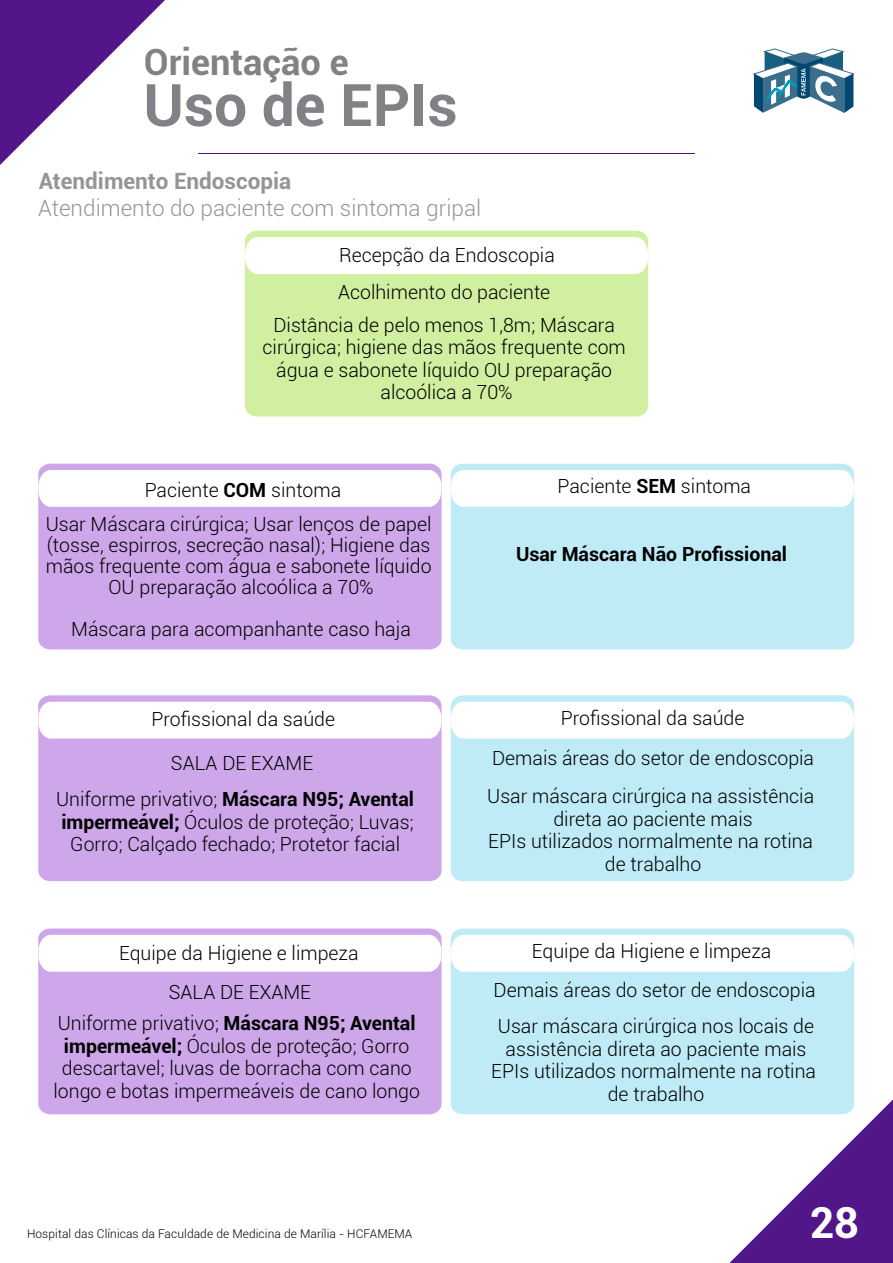
<style>
.page{position:relative;width:893px;height:1263px;background:#fff}
.page>*{position:absolute;margin:0;border:0;box-sizing:border-box;transform-origin:0 0}
.t1{font:700 58.65px "Roboto";color:#808285}
.t2{font:700 42.75px "Roboto";color:#fff}
.t3{font:700 36.15px "Roboto";color:#808285}
.t4{font:300 22.5px "Roboto";color:#939598}
.t5{font:700 22.5px "Roboto";color:#939598}
.t6{font:300 19.5px/22.5px "Roboto";color:#000;text-align:center}
.t7{font:700 19.5px "Roboto";color:#000}
.t8{font:300 12px "Roboto";letter-spacing:.005em;color:#000}
.s1{font-weight:700}
</style>
<div class="page">
<svg style="left:728px;top:1099px;width:165px;height:164px"></svg>
<hr style="left:198px;top:153px;width:496px;height:1px;background:#531689">
<svg style="left:0;top:0;width:165px;height:165px"></svg>
<div style="left:245px;top:231px;width:403px;height:186px;background:#d0efa0"></div>
<svg style="left:245px;top:237px;width:403px;height:37px"></svg>
<svg style="left:753px;top:48px;width:102px;height:65px"></svg>
<div style="left:451px;top:464px;width:403px;height:185px;background:#bfebf7"></div>
<svg style="left:451px;top:470px;width:403px;height:37px"></svg>
<div style="left:38px;top:464px;width:404px;height:185px;background:#cea7ea"></div>
<svg style="left:38px;top:470px;width:403px;height:37px"></svg>
<div style="left:451px;top:695px;width:403px;height:186px;background:#bfebf7"></div>
<svg style="left:451px;top:702px;width:403px;height:36px"></svg>
<div style="left:38px;top:695px;width:404px;height:186px;background:#cea7ea"></div>
<svg style="left:38px;top:702px;width:403px;height:36px"></svg>
<div style="left:451px;top:928px;width:403px;height:186px;background:#bfebf7"></div>
<svg style="left:451px;top:935px;width:403px;height:37px"></svg>
<div style="left:38px;top:928px;width:404px;height:186px;background:#cea7ea"></div>
<svg style="left:38px;top:935px;width:403px;height:37px"></svg>
<h3 class="t3" style="left:144px;top:37px;width:206px">Orientação e</h3>
<h1 class="t1" style="left:143px;top:64px;width:316px">Uso de EPIs</h1>
<p class="t5" style="left:39px;top:165px;width:254px">Atendimento Endoscopia</p>
<p class="t4" style="left:38px;top:192px;width:445px">Atendimento do paciente com sintoma gripal</p>
<p class="t6" style="left:339px;top:243px;width:217px">Recepção da Endoscopia</p>
<p class="t6" style="left:273px;top:275px;width:343px;line-height:32.5px">Acolhimento do paciente<br>Distância de pelo menos 1,8m; Máscara</p>
<p class="t6" style="left:263px;top:336px;width:365px">cirúrgica; higiene das mãos frequente com água e sabonete líquido OU preparação alcoólica a 70%</p>
<p class="t6" style="left:145px;top:478px;width:198px">Paciente <span class="s1">COM</span> sintoma</p>
<p class="t6" style="left:46px;top:513px;width:387px;line-height:21px">Usar Máscara cirúrgica; Usar lenços de papel (tosse, espirros, secreção nasal); Higiene das mãos frequente com água e sabonete líquido OU preparação alcoólica a 70%</p>
<p class="t6" style="left:71px;top:617px;width:341px">Máscara para acompanhante caso haja</p>
<p class="t6" style="left:151px;top:707px;width:185px">Profissional da saúde</p>
<p class="t6" style="left:171px;top:751px;width:144px">SALA DE EXAME</p>
<p class="t6" style="left:56px;top:787px;width:359px">Uniforme privativo; <span class="s1">Máscara N95; Avental impermeável;</span> Óculos de proteção; Luvas;<br>Gorro; Calçado fechado; Protetor facial</p>
<p class="t6" style="left:119px;top:941px;width:241px">Equipe da Higiene e limpeza</p>
<p class="t6" style="left:169px;top:980px;width:144px">SALA DE EXAME</p>
<p class="t6" style="left:54px;top:1011px;width:368px">Uniforme privativo; <span class="s1">Máscara N95; Avental impermeável;</span> Óculos de proteção; Gorro descartavel; luvas de borracha com cano longo e botas impermeáveis de cano longo</p>
<p class="t8" style="left:27px;top:1225px;width:387px">Hospital das Clínicas da Faculdade de Medicina de Marília - HCFAMEMA</p>
<p class="t6" style="left:558px;top:474px;width:195px">Paciente <span class="s1">SEM</span> sintoma</p>
<p class="t7" style="left:516px;top:540px;width:272px">Usar Máscara Não Profissional</p>
<p class="t6" style="left:492px;top:698px;width:324px;line-height:39.9px">Profissional da saúde<br>Demais áreas do setor de endoscopia</p>
<p class="t6" style="left:487px;top:784px;width:328px">Usar máscara cirúrgica na assistência direta ao paciente mais<br>EPIs utilizados normalmente na rotina de trabalho</p>
<p class="t6" style="left:532px;top:939px;width:241px">Equipe da Higiene e limpeza</p>
<p class="t6" style="left:494px;top:979px;width:324px">Demais áreas do setor de endoscopia</p>
<p class="t6" style="left:491px;top:1014px;width:326px">Usar máscara cirúrgica nos locais de assistência direta ao paciente mais<br>EPIs utilizados normalmente na rotina de trabalho</p>
<h2 class="t2" style="left:810px;top:1193px;width:51px">28</h2>
</div>
